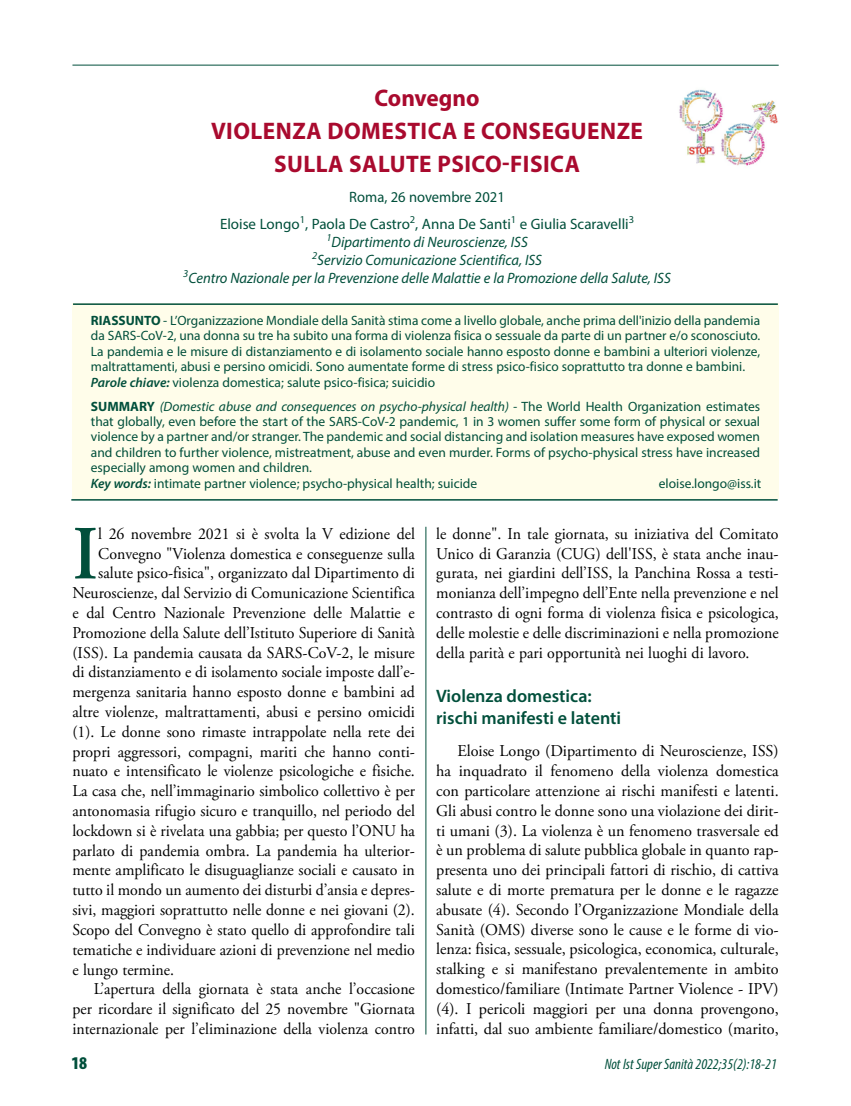
<style>
.page{position:relative;width:851px;height:1106px;background:#fff}
.page>*{position:absolute;margin:0;border:0;box-sizing:border-box;transform-origin:0 0}
.t1{font:600 76.2px "Adobe Garamond Pro";color:#014f3b;scale:.96 1}
.t2{font:700 24px/33px "Myriad Pro";letter-spacing:.02em;color:#a90a2e;text-align:center}
.t3{font:600 18px/21.6px "Myriad Pro";color:#014f3b}
.t4{font:900 condensed 18px "Myriad Pro";color:#014f3b}
.t5{font:16.5px/19.8px "Adobe Garamond Pro";color:#000;text-align:justify;scale:.96 1}
.t6{font:16.5px/19.8px "Adobe Garamond Pro";color:#000;text-align:justify}
.t7{font:italic 15px/18px "Myriad Pro";color:#014f3b;text-align:center}
.t8{font:15px/26.5px "Myriad Pro";color:#014f3b;text-align:center}
.t9{font:italic condensed 15px "Myriad Pro";color:#014f3b}
.t10{font:13.5px/15.5px "Myriad Pro";color:#014f3b}
.s1{font-weight:700}
.s2{font-weight:600;font-style:italic}
.s3{font-style:italic}
</style>
<div class="page">
<div style="left:72px;top:303px;width:706px;height:196px;background:#fffdea"></div>
<hr style="left:73px;top:303px;width:704px;height:2px;background:#014f3b">
<hr style="left:71px;top:499px;width:706px;height:1px;background:#014f3b">
<hr style="left:425px;top:527px;width:1px;height:507px;background:#014f3b">
<hr style="left:72px;top:65px;width:706px;height:1px;background:#014f3b">
<img style="left:679px;top:89px;width:99px;height:77px">
<h2 class="t2" style="left:211px;top:80px;width:433px">Convegno<br>VIOLENZA DOMESTICA E CONSEGUENZE<br>SULLA SALUTE PSICO-FISICA</h2>
<p class="t8" style="left:220px;top:184px;width:415px">Roma, 26 novembre 2021<br>Eloise Longo<sup>1</sup>, Paola De Castro<sup>2</sup>, Anna De Santi<sup>1</sup> e Giulia Scaravelli<sup>3</sup></p>
<p class="t7" style="left:183px;top:233px;width:489px"><sup>1</sup>Dipartimento di Neuroscienze, ISS<br><sup>2</sup>Servizio Comunicazione Scientifica, ISS<br><sup>3</sup>Centro Nazionale per la Prevenzione delle Malattie e la Promozione della Salute, ISS</p>
<p class="t10" style="left:91px;top:312px;width:670px"><span class="s1">RIASSUNTO</span> - L’Organizzazione Mondiale della Sanità stima come a livello globale, anche prima dell'inizio della pandemia da SARS-CoV-2, una donna su tre ha subito una forma di violenza fisica o sessuale da parte di un partner e/o sconosciuto.<br>La pandemia e le misure di distanziamento e di isolamento sociale hanno esposto donne e bambini a ulteriori violenze, maltrattamenti, abusi e persino omicidi. Sono aumentate forme di stress psico-fisico soprattutto tra donne e bambini.<br><span class="s2">Parole chiave:</span> violenza domestica; salute psico-fisica; suicidio</p>
<p class="t10" style="left:91px;top:398px;width:670px"><span class="s1">SUMMARY</span> <span class="s3">(Domestic abuse and consequences on psycho-physical health) -</span> The World Health Organization estimates that globally, even before the start of the SARS-CoV-2 pandemic, 1 in 3 women suffer some form of physical or sexual violence by a partner and/or stranger. The pandemic and social distancing and isolation measures have exposed women and children to further violence, mistreatment, abuse and even murder. Forms of psycho-physical stress have increased especially among women and children.<br><span class="s2">Key words:</span> intimate partner violence; psycho-physical health; suicide</p>
<p class="t10" style="left:658px;top:475px;width:104px">eloise.longo@iss.it</p>
<h1 class="t1" style="left:72px;top:510px;width:28px">I</h1>
<p class="t5" style="left:98px;top:524px;width:331px">l 26 novembre 2021 si è svolta la V edizione del</p>
<p class="t5" style="left:98px;top:544px;width:331px">Convegno "Violenza domestica e conseguenze sulla</p>
<p class="t5" style="left:98px;top:564px;width:331px">salute psico-fisica", organizzato dal Dipartimento di</p>
<p class="t5" style="left:72px;top:583px;width:358px">Neuroscienze, dal Servizio di Comunicazione Scientifica</p>
<p class="t5" style="left:72px;top:603px;width:358px">e dal Centro Nazionale Prevenzione delle Malattie e</p>
<p class="t5" style="left:72px;top:623px;width:358px">Promozione della Salute dell’Istituto Superiore di Sanità</p>
<p class="t5" style="left:72px;top:643px;width:358px">(ISS). La pandemia causata da SARS-CoV-2, le misure</p>
<p class="t5" style="left:72px;top:663px;width:358px">di distanziamento e di isolamento sociale imposte dall’e-</p>
<p class="t5" style="left:72px;top:682px;width:358px">mergenza sanitaria hanno esposto donne e bambini ad</p>
<p class="t5" style="left:72px;top:702px;width:358px">altre violenze, maltrattamenti, abusi e persino omicidi</p>
<p class="t5" style="left:72px;top:722px;width:358px">(1). Le donne sono rimaste intrappolate nella rete dei</p>
<p class="t5" style="left:72px;top:742px;width:358px">propri aggressori, compagni, mariti che hanno conti-</p>
<p class="t5" style="left:72px;top:762px;width:358px">nuato e intensificato le violenze psicologiche e fisiche.</p>
<p class="t5" style="left:72px;top:781px;width:358px">La casa che, nell’immaginario simbolico collettivo è per</p>
<p class="t5" style="left:72px;top:801px;width:358px">antonomasia rifugio sicuro e tranquillo, nel periodo del</p>
<p class="t5" style="left:72px;top:821px;width:358px">lockdown si è rivelata una gabbia; per questo l’ONU ha</p>
<p class="t5" style="left:72px;top:841px;width:358px">parlato di pandemia ombra. La pandemia ha ulterior-</p>
<p class="t5" style="left:72px;top:861px;width:358px">mente amplificato le disuguaglianze sociali e causato in</p>
<p class="t5" style="left:72px;top:880px;width:358px">tutto il mondo un aumento dei disturbi d’ansia e depres-</p>
<p class="t5" style="left:72px;top:900px;width:358px">sivi, maggiori soprattutto nelle donne e nei giovani (2).</p>
<p class="t5" style="left:72px;top:920px;width:358px">Scopo del Convegno è stato quello di approfondire tali</p>
<p class="t5" style="left:72px;top:940px;width:358px">tematiche e individuare azioni di prevenzione nel medio</p>
<p class="t5" style="left:72px;top:960px;width:107px">e lungo termine.</p>
<p class="t5" style="left:94px;top:979px;width:336px">L’apertura della giornata è stata anche l’occasione</p>
<p class="t5" style="left:72px;top:999px;width:358px">per ricordare il significato del 25 novembre "Giornata</p>
<p class="t5" style="left:72px;top:1019px;width:358px">internazionale per l’eliminazione della violenza contro</p>
<p class="t5" style="left:436px;top:524px;width:358px">le donne". In tale giornata, su iniziativa del Comitato Unico di Garanzia (CUG) dell'ISS, è stata anche inau&shy;gurata, nei giardini dell’ISS, la Panchina Rossa a testi&shy;monianza dell’impegno dell’Ente nella prevenzione e nel contrasto di ogni forma di violenza fisica e psicologica, delle molestie e delle discriminazioni e nella promozione della parità e pari opportunità nei luoghi di lavoro.</p>
<p class="t3" style="left:436px;top:685px;width:186px">Violenza domestica: rischi manifesti e latenti</p>
<p class="t6" style="left:436px;top:741px;width:344px;text-indent:21px">Eloise Longo (Dipartimento di Neuroscienze, ISS) ha inquadrato il fenomeno della violenza domestica con particolare attenzione ai rischi manifesti e latenti.<br>Gli abusi contro le donne sono una violazione dei dirit&shy;ti umani (3). La violenza è un fenomeno trasversale ed è un problema di salute pubblica globale in quanto rap&shy;presenta uno dei principali fattori di rischio, di cattiva salute e di morte prematura per le donne e le ragazze abusate (4). Secondo l’Organizzazione Mondiale della Sanità (OMS) diverse sono le cause e le forme di vio&shy;lenza: fisica, sessuale, psicologica, economica, culturale, stalking e si manifestano prevalentemente in ambito domestico/familiare (Intimate Partner Violence - IPV) (4). I pericoli maggiori per una donna provengono, infatti, dal suo ambiente familiare/domestico (marito,</p>
<p class="t4" style="left:71px;top:1053px;width:17px">18</p>
<p class="t9" style="left:604px;top:1055px;width:174px">Not Ist Super Sanità 2022;35(2):18-21</p>
</div>
